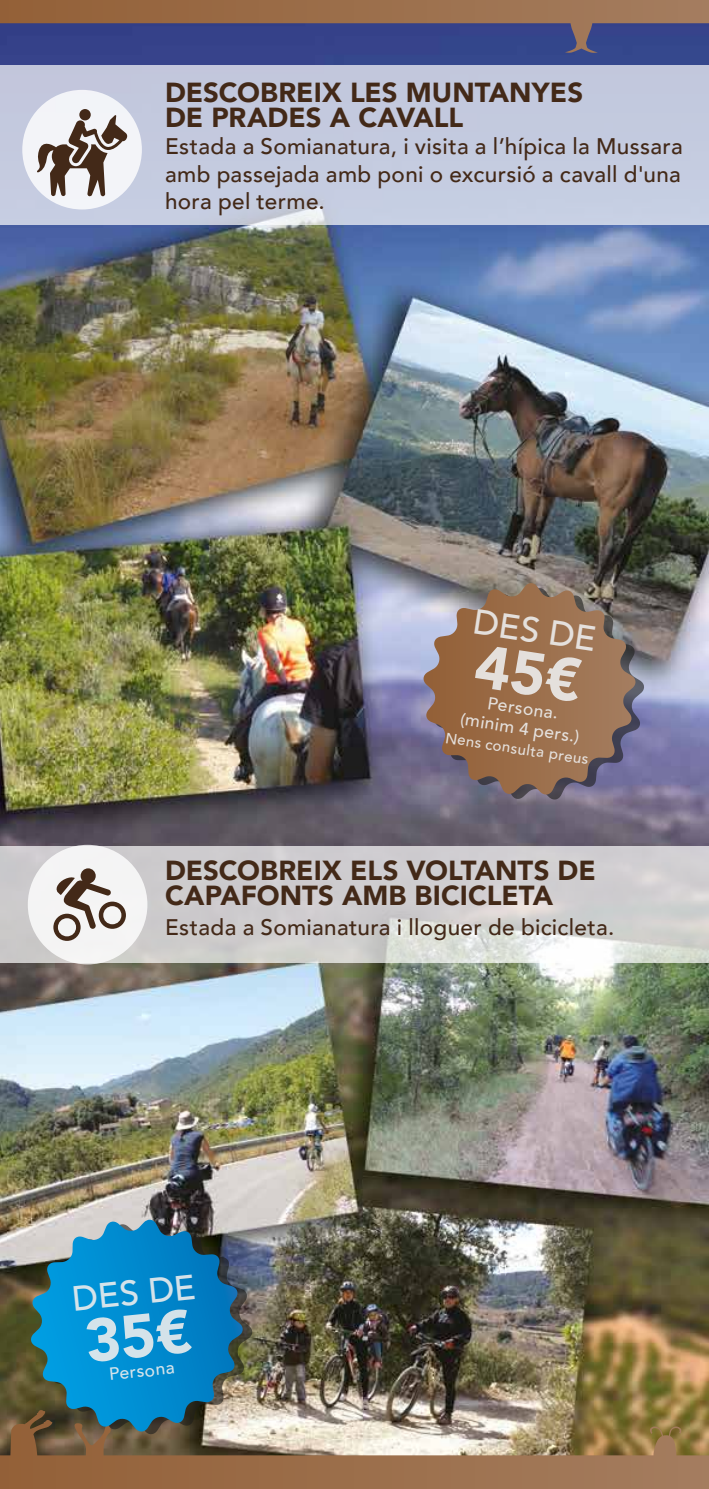
<style>
.page{position:relative;width:709px;height:1489px;background:#fff}
.page>*{position:absolute;margin:0;border:0;box-sizing:border-box;transform-origin:0 0}
.t1{font:500 35px "Avenir";color:#ededed}
.t2{font:900 27.5px/25px "Avenir";color:#432918}
.t3{font:500 22.5px/27.5px "Avenir";letter-spacing:.015em;color:#432918;text-align:justify}
.t4{font:500 17.5px/20px "Avenir";color:#ededed;text-align:center}
.t5{font:500 15px "Avenir";color:#ededed}
</style>
<div class="page">
<img style="left:0;top:53px;width:709px;height:1356px">
<svg style="left:0;top:846px;width:709px;height:116px;background:#d1d0d1"></svg>
<div style="left:0;top:66px;width:709px;height:159px;background:#c4cadf"></div>
<div style="left:28px;top:844px;width:119px;height:120px;background:#f4f4f4;border-radius:50%"></div>
<div style="left:22px;top:90px;width:120px;height:119px;background:#f3f4f8;border-radius:50%"></div>
<svg style="left:0;top:0;width:709px;height:53px;background:#63566d"></svg>
<svg style="left:0;top:1409px;width:709px;height:79px;background:#a28565"></svg>
<svg style="left:432px;top:588px;width:212px;height:211px;background:#7b768e"></svg>
<svg style="left:422px;top:583px;width:215px;height:213px;background:#907262"></svg>
<svg style="left:41px;top:1222px;width:211px;height:211px;background:#878378"></svg>
<svg style="left:29px;top:1219px;width:215px;height:213px;background:#2b82a9"></svg>
<svg style="left:53px;top:868px;width:73px;height:72px"></svg>
<div style="left:79px;top:109px;width:12px;height:11px;background:#432918;border-radius:50%"></div>
<svg style="left:35px;top:115px;width:93px;height:81px"></svg>
<svg style="left:474px;top:644px;width:109px;height:58px;background:#9b6e4a"></svg>
<svg style="left:85px;top:1308px;width:107px;height:54px;background:#008bd0"></svg>
<p class="t2" style="left:165px;top:79px;width:419px">DESCOBREIX LES MUNTANYES<br>DE PRADES A CAVALL</p>
<p class="t3" style="left:165px;top:131px;width:519px">Estada a Somianatura, i visita a l’hípica la Mussara amb passejada amb poni o excursió a cavall d'una hora pel terme.</p>
<h1 class="t1" style="left:478px;top:590px;width:125px;rotate:9deg">DES DE</h1>
<p class="t4" style="left:465px;top:687px;width:121px;rotate:9deg">Persona. (minim 4 pers.)</p>
<p class="t5" style="left:447px;top:724px;width:146px;rotate:9deg">Nens consulta preus</p>
<p class="t2" style="left:165px;top:857px;width:432px">DESCOBREIX ELS VOLTANTS DE<br>CAPAFONTS AMB BICICLETA</p>
<p class="t3" style="left:165px;top:912px;width:451px">Estada a Somianatura i lloguer de bicicleta.</p>
<h1 class="t1" style="left:69px;top:1268px;width:125px;rotate:-6deg">DES DE</h1>
<p class="t4" style="left:108px;top:1363px;width:67px;rotate:-6deg">Persona</p>
</div>
